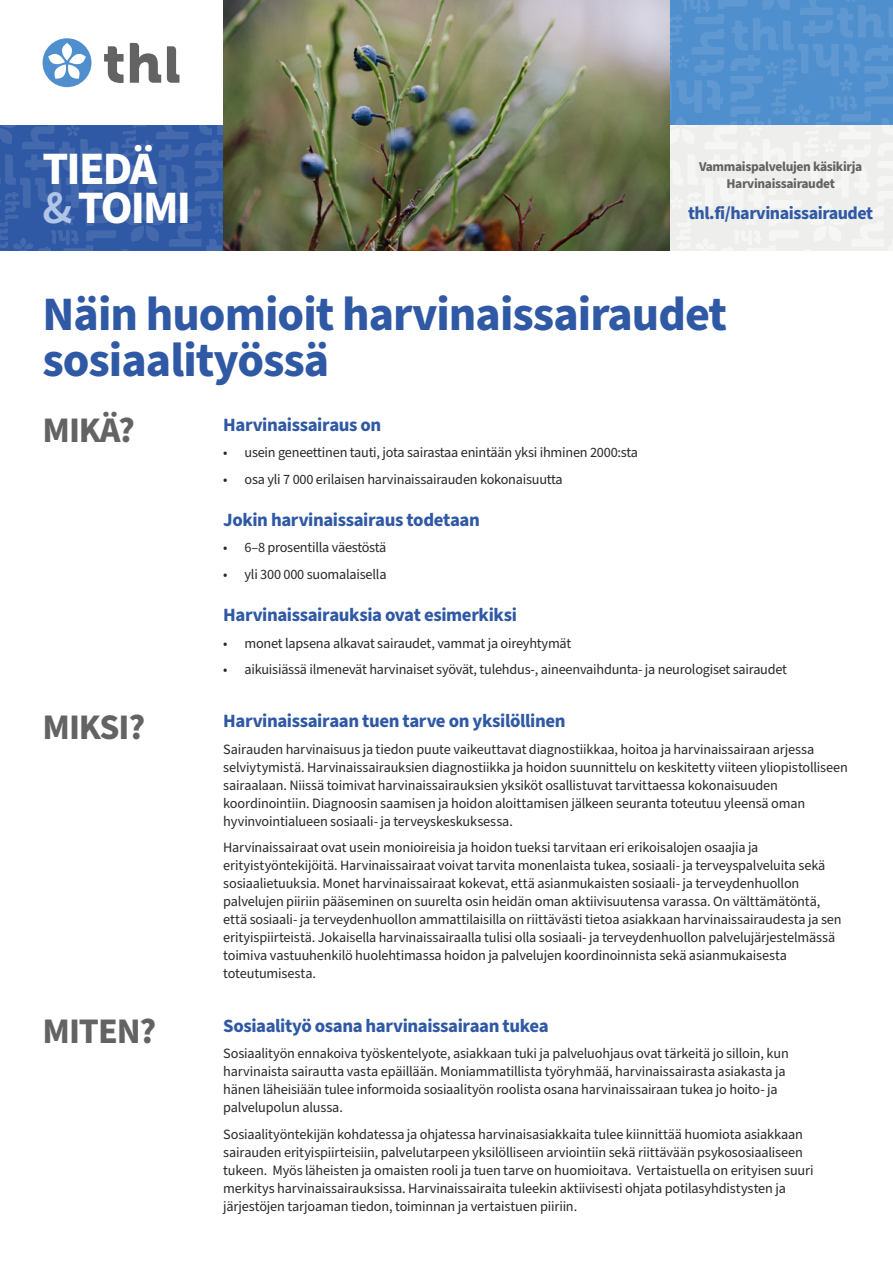
<style>
.page{position:relative;width:893px;height:1263px;background:#fff}
.page>*{position:absolute;margin:0;border:0;box-sizing:border-box;transform-origin:0 0}
.OTSIKKO_1_-_tummansi{font:700 48px/46.5px "Source Sans Pro";letter-spacing:-.02em;color:#3059a5}
.TIEDÄ_JA_TOIMI{font:700 46.5px/39px "Source Sans Pro";letter-spacing:-.04em;color:#fff}
.KYSYMYS{font:700 36px "Source Sans Pro";letter-spacing:-.03em;color:#646363}
.OTSIKKO_2_-_tummansi{font:700 18.75px "Source Sans Pro";letter-spacing:-.02em;color:#3059a5}
.WWW-OSOITE_-_tummans{font:700 18px "Source Sans Pro";letter-spacing:-.025em;color:#3059a5}
.LEIPÄTEKSTI{font:14.25px/18px "Source Sans Pro";letter-spacing:-.01em;color:#282827}
.HANKKEEN_TÄSMENNYS_1{font:700 13.5px "Source Sans Pro";letter-spacing:-.025em;color:#646363}
.s1{font-weight:600;color:#b0c5e7}
</style>
<div class="page">
<svg style="left:104px;top:43px;width:75px;height:40px"></svg>
<div style="left:43px;top:38px;width:48px;height:49px;background:#4f8fcd;border-radius:50%"></div>
<svg style="left:48px;top:43px;width:38px;height:36px"></svg>
<svg style="left:670px;top:0;width:223px;height:251px"></svg>
<svg style="left:0;top:125px;width:223px;height:126px;background:#375ea7"></svg>
<img style="left:223px;top:0;width:447px;height:251px">
<p class="TIEDÄ_JA_TOIMI" style="left:43px;top:150px;width:150px">TIEDÄ <span class="s1">&amp;</span> TOIMI</p>
<p class="HANKKEEN_TÄSMENNYS_1" style="left:699px;top:158px;width:165px">Vammaispalvelujen käsikirja</p>
<p class="HANKKEEN_TÄSMENNYS_1" style="left:726px;top:174px;width:110px">Harvinaissairaudet</p>
<p class="WWW-OSOITE_-_tummans" style="left:688px;top:201px;width:187px">thl.fi/harvinaissairaudet</p>
<h1 class="OTSIKKO_1_-_tummansi" style="left:43px;top:292px;width:686px">Näin huomioit harvinaissairaudet sosiaalityössä</h1>
<h2 class="KYSYMYS" style="left:43px;top:406px;width:94px">MIKÄ?</h2>
<h2 class="KYSYMYS" style="left:43px;top:702px;width:104px">MIKSI?</h2>
<h2 class="KYSYMYS" style="left:43px;top:1007px;width:115px">MITEN?</h2>
<h3 class="OTSIKKO_2_-_tummansi" style="left:223px;top:412px;width:160px">Harvinaissairaus on</h3>
<p class="LEIPÄTEKSTI" style="left:223px;top:444px;width:416px">• usein geneettinen tauti, jota sairastaa enintään yksi ihminen 2000:sta</p>
<p class="LEIPÄTEKSTI" style="left:223px;top:470px;width:341px">• osa yli 7 000 erilaisen harvinaissairauden kokonaisuutta</p>
<h3 class="OTSIKKO_2_-_tummansi" style="left:223px;top:507px;width:258px">Jokin harvinaissairaus todetaan</h3>
<p class="LEIPÄTEKSTI" style="left:223px;top:539px;width:165px">• 6–8 prosentilla väestöstä</p>
<p class="LEIPÄTEKSTI" style="left:223px;top:566px;width:165px">• yli 300 000 suomalaisella</p>
<h3 class="OTSIKKO_2_-_tummansi" style="left:223px;top:602px;width:295px">Harvinaissairauksia ovat esimerkiksi</h3>
<p class="LEIPÄTEKSTI" style="left:223px;top:634px;width:349px">• monet lapsena alkavat sairaudet, vammat ja oireyhtymät</p>
<p class="LEIPÄTEKSTI" style="left:223px;top:661px;width:565px">• aikuisiässä ilmenevät harvinaiset syövät, tulehdus-, aineenvaihdunta- ja neurologiset sairaudet</p>
<h3 class="OTSIKKO_2_-_tummansi" style="left:223px;top:708px;width:344px">Harvinaissairaan tuen tarve on yksilöllinen</h3>
<p class="LEIPÄTEKSTI" style="left:223px;top:740px;width:626px">Sairauden harvinaisuus ja tiedon puute vaikeuttavat diagnostiikkaa, hoitoa ja harvinaissairaan arjessa selviytymistä. Harvinaissairauksien diagnostiikka ja hoidon suunnittelu on keskitetty viiteen yliopistolliseen sairaalaan. Niissä toimivat harvinaissairauksien yksiköt osallistuvat tarvittaessa kokonaisuuden koordinointiin. Diagnoosin saamisen ja hoidon aloittamisen jälkeen seuranta toteutuu yleensä oman hyvinvointialueen sosiaali- ja terveyskeskuksessa.</p>
<p class="LEIPÄTEKSTI" style="left:223px;top:839px;width:620px">Harvinaissairaat ovat usein monioireisia ja hoidon tueksi tarvitaan eri erikoisalojen osaajia ja erityistyöntekijöitä. Harvinaissairaat voivat tarvita monenlaista tukea, sosiaali- ja terveyspalveluita sekä sosiaalietuuksia. Monet harvinaissairaat kokevat, että asianmukaisten sosiaali- ja terveydenhuollon palvelujen piiriin pääseminen on suurelta osin heidän oman aktiivisuutensa varassa. On välttämätöntä, että sosiaali- ja terveydenhuollon ammattilaisilla on riittävästi tietoa asiakkaan harvinaissairaudesta ja sen erityispiirteistä. Jokaisella harvinaissairaalla tulisi olla sosiaali- ja terveydenhuollon palvelujärjestelmässä toimiva vastuuhenkilö huolehtimassa hoidon ja palvelujen koordinoinnista sekä asianmukaisesta toteutumisesta.</p>
<h3 class="OTSIKKO_2_-_tummansi" style="left:223px;top:1013px;width:327px">Sosiaalityö osana harvinaissairaan tukea</h3>
<p class="LEIPÄTEKSTI" style="left:223px;top:1045px;width:567px">Sosiaalityön ennakoiva työskentelyote, asiakkaan tuki ja palveluohjaus ovat tärkeitä jo silloin, kun harvinaista sairautta vasta epäillään. Moniammatillista työryhmää, harvinaissairasta asiakasta ja hänen läheisiään tulee informoida sosiaalityön roolista osana harvinaissairaan tukea jo hoito- ja palvelupolun alussa.</p>
<p class="LEIPÄTEKSTI" style="left:223px;top:1125px;width:592px">Sosiaalityöntekijän kohdatessa ja ohjatessa harvinaisasiakkaita tulee kiinnittää huomiota asiakkaan sairauden erityispiirteisiin, palvelutarpeen yksilölliseen arviointiin sekä riittävään psykososiaaliseen tukeen. Myös läheisten ja omaisten rooli ja tuen tarve on huomioitava. Vertaistuella on erityisen suuri merkitys harvinaissairauksissa. Harvinaissairaita tuleekin aktiivisesti ohjata potilasyhdistysten ja järjestöjen tarjoaman tiedon, toiminnan ja vertaistuen piiriin.</p>
</div>
